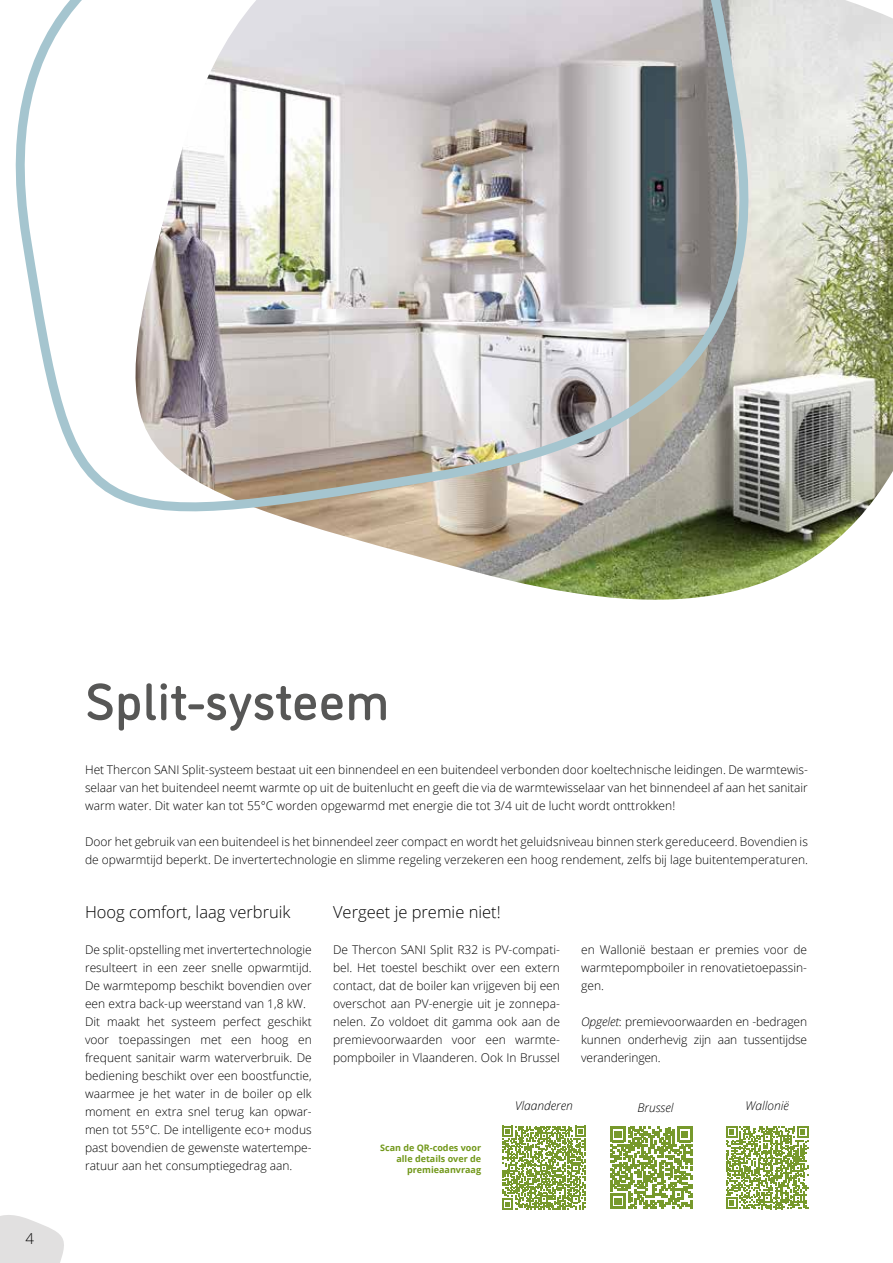
<style>
.page{position:relative;width:893px;height:1263px;background:#fff}
.page>*{position:absolute;margin:0;border:0;box-sizing:border-box;transform-origin:0 0}
.t1{font:500 52.5px "DI Nosaur";color:#575756}
.t2{font:300 16.5px "Open Sans";color:#000}
.t3{font:300 15px "Open Sans";color:#000}
.t4{font:300 12px/18px "Open Sans";color:#000;text-align:justify}
.t5{font:italic 300 12px "Open Sans";color:#000}
.t6{font:700 9px/10.8px "Open Sans";color:#72981b;text-align:right}
.s1{font-style:italic}
</style>
<div class="page">
<svg style="left:0;top:1215px;width:64px;height:48px"></svg>
<svg style="left:726px;top:1126px;width:83px;height:83px"></svg>
<svg style="left:610px;top:1127px;width:82px;height:82px"></svg>
<svg style="left:502px;top:1126px;width:84px;height:83px"></svg>
<img style="left:337px;top:0;width:556px;height:600px">
<svg style="left:15px;top:0;width:761px;height:534px"></svg>
<p class="t3" style="left:25px;top:1228px;width:10px">4</p>
<h1 class="t1" style="left:85px;top:664px;width:306px">Split-systeem</h1>
<p class="t4" style="left:85px;top:760px;width:724px">Het Thercon SANI Split-systeem bestaat uit een binnendeel en een buitendeel verbonden door koeltechnische leidingen. De warmtewis&shy;selaar van het buitendeel neemt warmte op uit de buitenlucht en geeft die via de warmtewisselaar van het binnendeel af aan het sanitair warm water. Dit water kan tot 55°C worden opgewarmd met energie die tot 3/4 uit de lucht wordt onttrokken!</p>
<p class="t4" style="left:85px;top:832px;width:724px">Door het gebruik van een buitendeel is het binnendeel zeer compact en wordt het geluidsniveau binnen sterk gereduceerd. Bovendien is de opwarmtijd beperkt. De invertertechnologie en slimme regeling verzekeren een hoog rendement, zelfs bij lage buitentemperaturen.</p>
<h2 class="t2" style="left:85px;top:901px;width:207px">Hoog comfort, laag verbruik</h2>
<p class="t4" style="left:85px;top:940px;width:228px;text-align:left">De split-opstelling met invertertechnologie resulteert in een zeer snelle opwarmtijd.<br>De warmtepomp beschikt bovendien over een extra back-up weerstand van 1,8 kW.<br>Dit maakt het systeem perfect geschikt voor toepassingen met een hoog en frequent sanitair warm waterverbruik. De bediening beschikt over een boostfunctie, waarmee je het water in de boiler op elk moment en extra snel terug kan opwar&shy;men tot 55°C. De intelligente eco+ modus past bovendien de gewenste watertempe&shy;ratuur aan het consumptiegedrag aan.</p>
<h2 class="t2" style="left:333px;top:901px;width:169px">Vergeet je premie niet!</h2>
<p class="t4" style="left:333px;top:940px;width:228px">De Thercon SANI Split R32 is PV-compati&shy;bel. Het toestel beschikt over een extern contact, dat de boiler kan vrijgeven bij een overschot aan PV-energie uit je zonnepa&shy;nelen. Zo voldoet dit gamma ook aan de premievoorwaarden voor een warmte&shy;pompboiler in Vlaanderen. Ook In Brussel</p>
<p class="t4" style="left:581px;top:940px;width:227px">en Wallonië bestaan er premies voor de warmtepompboiler in renovatietoepassin&shy;gen.</p>
<p class="t4" style="left:581px;top:1012px;width:227px"><span class="s1">Opgelet</span>: premievoorwaarden en -bedragen kunnen onderhevig zijn aan tussentijdse veranderingen.</p>
<p class="t5" style="left:515px;top:1097px;width:59px">Vlaanderen</p>
<p class="t5" style="left:638px;top:1099px;width:38px">Brussel</p>
<p class="t5" style="left:745px;top:1097px;width:45px">Wallonië</p>
<p class="t6" style="left:380px;top:1142px;width:103px">Scan de QR-codes voor alle details over de premieaanvraag</p>
</div>
